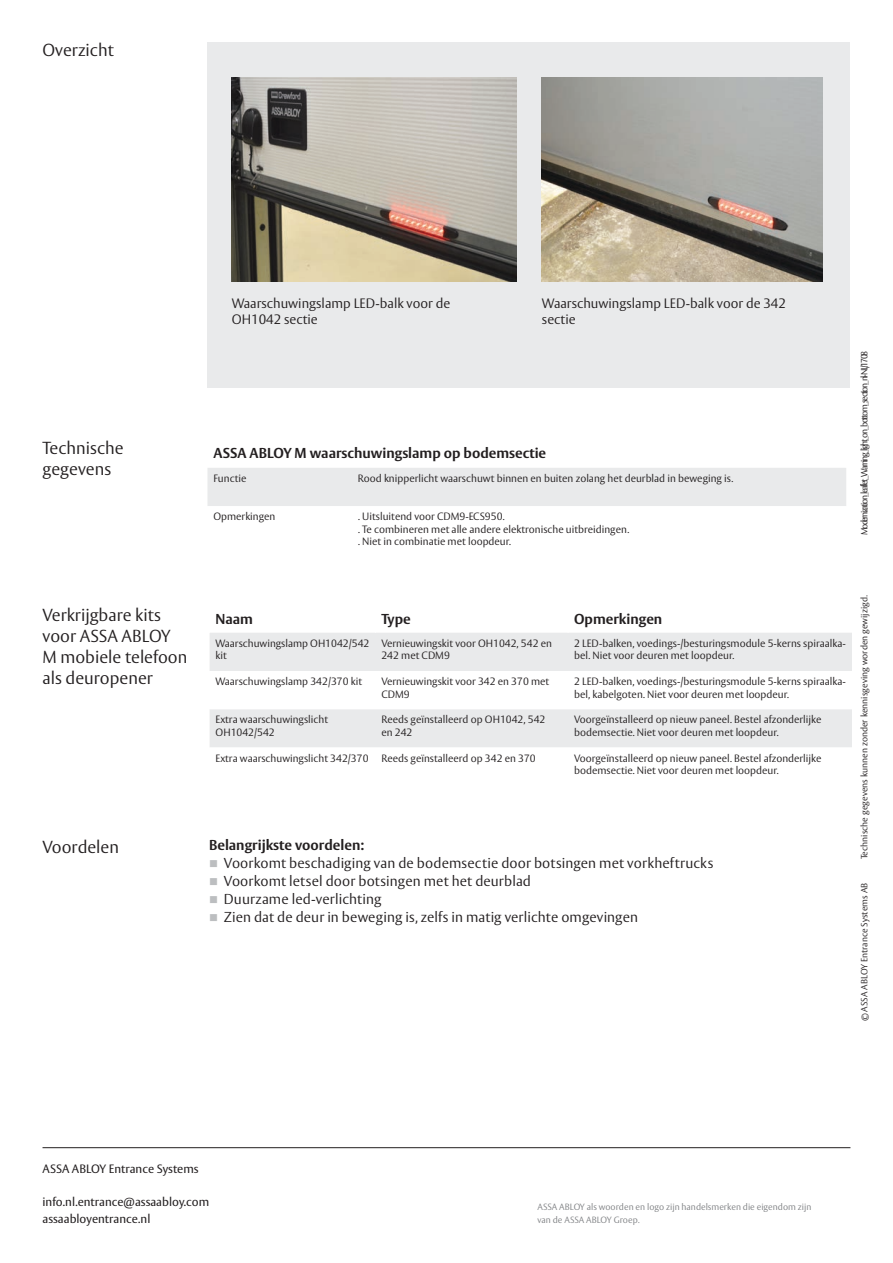
<style>
.page{position:relative;width:893px;height:1263px;background:#fff}
.page>*{position:absolute;margin:0;border:0;box-sizing:border-box;transform-origin:0 0}
.t1{font:300 17.25px/21px "ASSA Vesta";color:#231f20}
.t2{font:300 14.25px/18px "ASSA Vesta";letter-spacing:.005em;color:#231f20}
.t3{font:700 14.25px "ASSA Vesta";color:#231f20}
.t4{font:300 13.5px/16.2px "ASSA Vesta";color:#231f20}
.t5{font:12px/16.5px "ASSA Vesta";color:#231f20}
.t6{font:300 10.5px/12.6px "ASSA Vesta";color:#231f20}
.t7{font:300 9px "ASSA Vesta";color:#231f20}
.t8{font:300 9px/12.8px "ASSA Vesta";color:#808285}
.t9{font:300 9px "ASSA Vesta";letter-spacing:-.155em;color:#231f20}
</style>
<div class="page">
<div style="left:207px;top:43px;width:643px;height:345px;background:#e9eaeb"></div>
<img style="left:232px;top:77px;width:284px;height:204px">
<img style="left:542px;top:77px;width:281px;height:204px">
<hr style="left:43px;top:1147px;width:807px;height:1px;background:#231f20">
<div style="left:207px;top:468px;width:639px;height:38px;background:#e9eaeb"></div>
<div style="left:210px;top:633px;width:642px;height:38px;background:#e9eaeb"></div>
<div style="left:210px;top:709px;width:642px;height:38px;background:#e9eaeb"></div>
<h1 class="t1" style="left:43px;top:40px;width:73px">Overzicht</h1>
<h1 class="t1" style="left:43px;top:438px;width:83px">Technische gegevens</h1>
<h1 class="t1" style="left:43px;top:605px;width:146px">Verkrijgbare kits voor ASSA ABLOY<br>M mobiele telefoon als deuropener</h1>
<h1 class="t1" style="left:43px;top:837px;width:78px">Voordelen</h1>
<p class="t4" style="left:232px;top:296px;width:220px">Waarschuwingslamp LED-balk voor de<br>OH1042 sectie</p>
<p class="t4" style="left:542px;top:296px;width:246px">Waarschuwingslamp LED-balk voor de 342 sectie</p>
<h2 class="t3" style="left:213px;top:444px;width:334px">ASSA ABLOY M waarschuwingslamp op bodemsectie</h2>
<p class="t6" style="left:213px;top:472px;width:34px">Functie</p>
<p class="t6" style="left:358px;top:472px;width:377px">Rood knipperlicht waarschuwt binnen en buiten zolang het deurblad in beweging is.</p>
<p class="t6" style="left:213px;top:511px;width:64px">Opmerkingen</p>
<p class="t6" style="left:358px;top:511px;width:273px">. Uitsluitend voor CDM9-ECS950.<br>. Te combineren met alle andere elektronische uitbreidingen. . Niet in combinatie met loopdeur.</p>
<p class="t9" style="left:859px;top:535px;width:186px;rotate:-90deg">Modernization_leaflet_Warning_light_on_bottom_section_nl-NL/1708</p>
<h2 class="t3" style="left:216px;top:610px;width:39px">Naam</h2>
<h2 class="t3" style="left:381px;top:610px;width:31px">Type</h2>
<h2 class="t3" style="left:574px;top:610px;width:90px">Opmerkingen</h2>
<p class="t6" style="left:216px;top:637px;width:155px">Waarschuwingslamp OH1042/542 kit</p>
<p class="t6" style="left:381px;top:637px;width:172px">Vernieuwingskit voor OH1042, 542 en<br>242 met CDM9</p>
<p class="t6" style="left:574px;top:637px;width:273px">2 LED-balken, voedings-/besturingsmodule 5-kerns spiraalka&shy;bel. Niet voor deuren met loopdeur.</p>
<p class="t6" style="left:216px;top:676px;width:148px">Waarschuwingslamp 342/370 kit</p>
<p class="t6" style="left:381px;top:676px;width:169px">Vernieuwingskit voor 342 en 370 met<br>CDM9</p>
<p class="t6" style="left:574px;top:676px;width:273px">2 LED-balken, voedings-/besturingsmodule 5-kerns spiraalka&shy;bel, kabelgoten. Niet voor deuren met loopdeur.</p>
<p class="t6" style="left:216px;top:714px;width:114px">Extra waarschuwingslicht<br>OH1042/542</p>
<p class="t6" style="left:381px;top:714px;width:165px">Reeds geïnstalleerd op OH1042, 542 en 242</p>
<p class="t6" style="left:574px;top:714px;width:249px">Voorgeïnstalleerd op nieuw paneel. Bestel afzonderlijke bodemsectie. Niet voor deuren met loopdeur.</p>
<p class="t6" style="left:216px;top:752px;width:322px">Extra waarschuwingslicht 342/370 Reeds geïnstalleerd op 342 en 370</p>
<p class="t6" style="left:574px;top:752px;width:249px">Voorgeïnstalleerd op nieuw paneel. Bestel afzonderlijke bodemsectie. Niet voor deuren met loopdeur.</p>
<h2 class="t3" style="left:209px;top:836px;width:157px">Belangrijkste voordelen:</h2>
<h2 class="t2" style="left:224px;top:855px;width:491px">Voorkomt beschadiging van de bodemsectie door botsingen met vorkheftrucks Voorkomt letsel door botsingen met het deurblad<br>Duurzame led-verlichting<br>Zien dat de deur in beweging is, zelfs in matig verlichte omgevingen</h2>
<p class="t7" style="left:859px;top:859px;width:265px;rotate:-90deg">Technische gegevens kunnen zonder kennisgeving worden gewijzigd.</p>
<p class="t7" style="left:859px;top:1021px;width:140px;rotate:-90deg">© ASSA ABLOY Entrance Systems AB</p>
<p class="t5" style="left:43px;top:1161px;width:158px">ASSA ABLOY Entrance Systems</p>
<p class="t5" style="left:43px;top:1194px;width:168px">info.nl.entrance@assaabloy.com assaabloyentrance.nl</p>
<p class="t8" style="left:537px;top:1201px;width:275px">ASSA ABLOY als woorden en logo zijn handelsmerken die eigendom zijn van de ASSA ABLOY Groep.</p>
</div>
